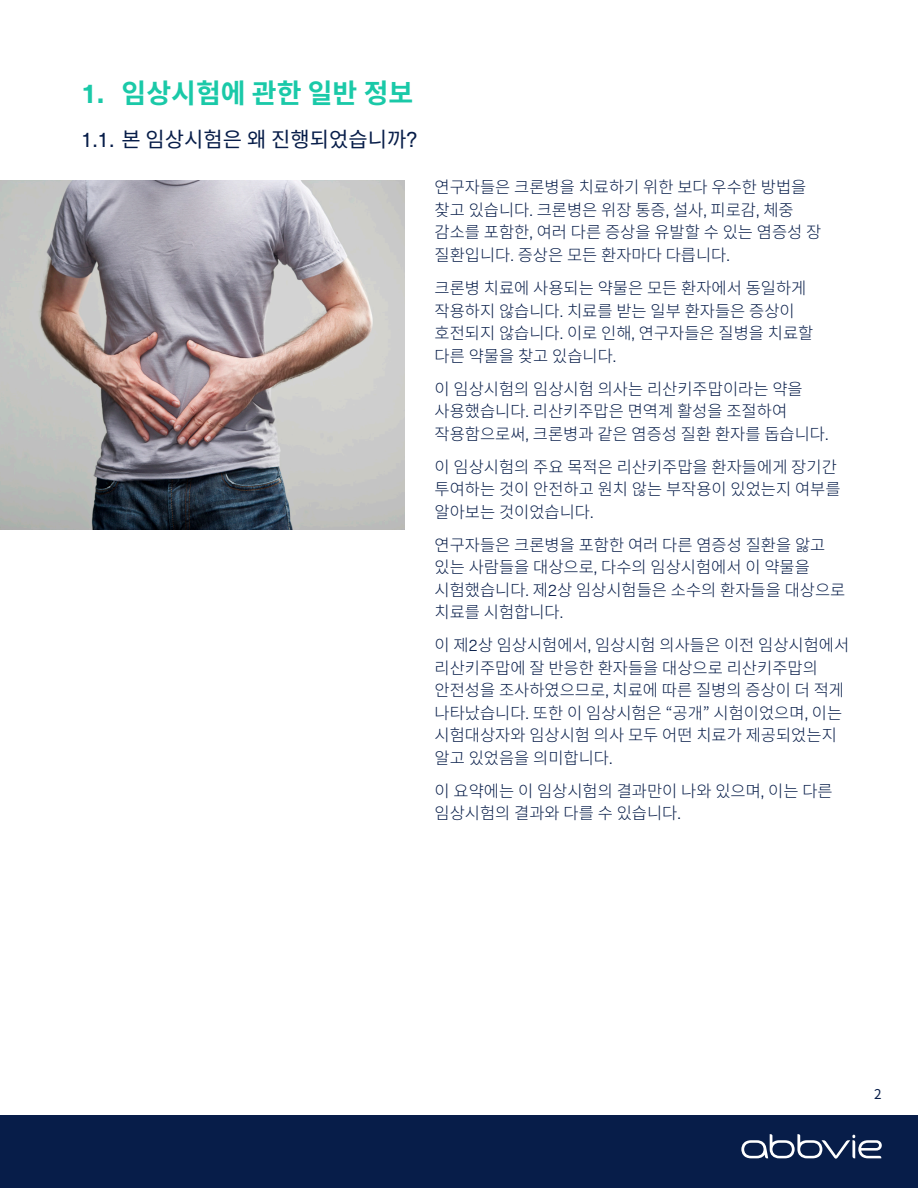
<style>
.page{position:relative;width:918px;height:1188px;background:#fff}
.page>*{position:absolute;margin:0;border:0;box-sizing:border-box;transform-origin:0 0}
.t1{font:700 27px "Noto Sans CJ Kkr";color:#1ac9a8}
.t2{font:21px "Noto Sans CJ Kkr";color:#071d49}
.t3{font:300 16.5px/22.5px "Noto Sans CJ Kkr";color:#071d49}
.t4{font:13.5px "Noto Sans CJ Kkr";color:#071d49}
.s1{font-family:"Neue Haas Unica Pro"}
</style>
<div class="page">
<img style="left:0;top:180px;width:405px;height:349px">
<div style="left:0;top:1115px;width:918px;height:73px;background:#071d49"></div>
<svg style="left:741px;top:1134px;width:141px;height:25px"></svg>
<h1 class="t1" style="left:81px;top:77px;width:334px"><span class="s1">1.</span> 임상시험에 관한 일반 정보</h1>
<p class="t2" style="left:81px;top:128px;width:338px"><span class="s1">1.1.</span> 본 임상시험은 왜 진행되었습니까<span class="s1">?</span></p>
<p class="t3" style="left:435px;top:177px;width:388px">연구자들은 크론병을 치료하기 위한 보다 우수한 방법을 찾고 있습니다<span class="s1">.</span> 크론병은 위장 통증<span class="s1">,</span> 설사<span class="s1">,</span> 피로감<span class="s1">,</span> 체중 감소를 포함한<span class="s1">,</span> 여러 다른 증상을 유발할 수 있는 염증성 장 질환입니다<span class="s1">.</span> 증상은 모든 환자마다 다릅니다<span class="s1">.</span></p>
<p class="t3" style="left:435px;top:277px;width:380px">크론병 치료에 사용되는 약물은 모든 환자에서 동일하게 작용하지 않습니다<span class="s1">.</span> 치료를 받는 일부 환자들은 증상이 호전되지 않습니다<span class="s1">.</span> 이로 인해<span class="s1">,</span> 연구자들은 질병을 치료할 다른 약물을 찾고 있습니다<span class="s1">.</span></p>
<p class="t3" style="left:435px;top:378px;width:396px">이 임상시험의 임상시험 의사는 리산키주맙이라는 약을 사용했습니다<span class="s1">.</span> 리산키주맙은 면역계 활성을 조절하여 작용함으로써<span class="s1">,</span> 크론병과 같은 염증성 질환 환자를 돕습니다<span class="s1">.</span></p>
<p class="t3" style="left:435px;top:456px;width:408px">이 임상시험의 주요 목적은 리산키주맙을 환자들에게 장기간 투여하는 것이 안전하고 원치 않는 부작용이 있었는지 여부를 알아보는 것이었습니다<span class="s1">.</span></p>
<p class="t3" style="left:435px;top:534px;width:412px">연구자들은 크론병을 포함한 여러 다른 염증성 질환을 앓고 있는 사람들을 대상으로<span class="s1">,</span> 다수의 임상시험에서 이 약물을 시험했습니다<span class="s1">.</span> 제<span class="s1">2</span>상 임상시험들은 소수의 환자들을 대상으로 치료를 시험합니다<span class="s1">.</span></p>
<p class="t3" style="left:435px;top:634px;width:416px">이 제<span class="s1">2</span>상 임상시험에서<span class="s1">,</span> 임상시험 의사들은 이전 임상시험에서 리산키주맙에 잘 반응한 환자들을 대상으로 리산키주맙의 안전성을 조사하였으므로<span class="s1">,</span> 치료에 따른 질병의 증상이 더 적게 나타났습니다<span class="s1">.</span> 또한 이 임상시험은 “공개” 시험이었으며<span class="s1">,</span> 이는 시험대상자와 임상시험 의사 모두 어떤 치료가 제공되었는지 알고 있었음을 의미합니다<span class="s1">.</span></p>
<p class="t3" style="left:435px;top:780px;width:400px">이 요약에는 이 임상시험의 결과만이 나와 있으며<span class="s1">,</span> 이는 다른 임상시험의 결과와 다를 수 있습니다<span class="s1">.</span></p>
<p class="t4" style="left:874px;top:1087px;width:9px">2</p>
</div>
